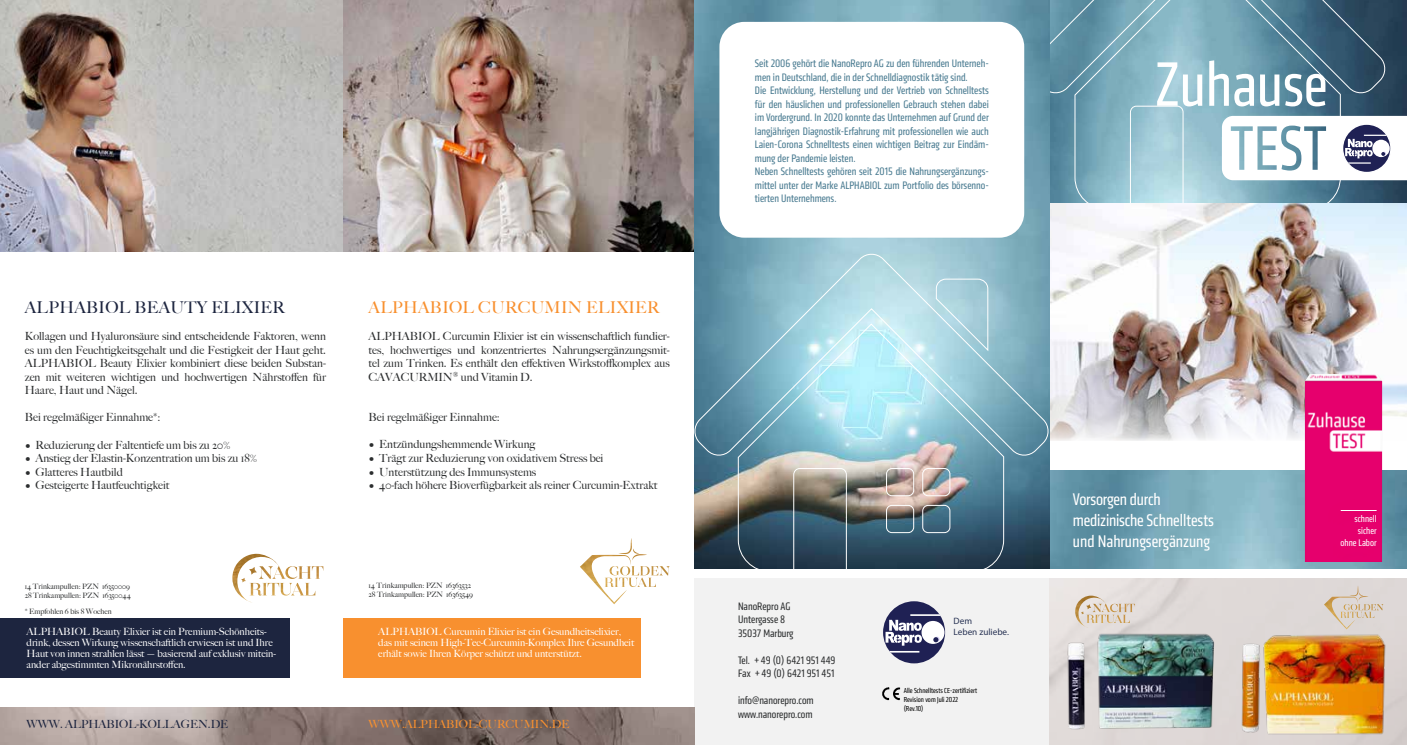
<style>
.page{position:relative;width:1407px;height:745px;background:#fff}
.page>*{position:absolute;margin:0;border:0;box-sizing:border-box;transform-origin:0 0}
.t1{font:17.5px/21px "Klavika Condensed";color:#fff}
.t2{font:500 16.25px "Big Caslon";letter-spacing:.02em;color:#f8902f}
.t3{font:500 16.25px "Big Caslon";letter-spacing:.02em;color:#1d253f}
.t4{font:500 11.25px/13.5px "Big Caslon";color:#2c2e2f;text-align:justify}
.t5{font:11.25px/13.5px "Klavika Condensed";color:#487a90}
.t6{font:11.25px/13.5px "Klavika Condensed";color:#2c2e2f}
.t7{font:500 11.25px "Big Caslon";color:#1d253f}
.t8{font:500 11.25px "Big Caslon";color:#f8902f}
.t9{font:500 10px/11.2px "Big Caslon";color:#fff}
.t10{font:10px/12px "Klavika Condensed";color:#fff;text-align:right}
.t11{font:9.25px/11.1px "Myriad Pro";color:#283354}
.t12{font:500 7.5px/9px "Big Caslon";color:#2c2e2f}
.t13{font:7.5px/9px "Klavika Condensed";color:#000}
</style>
<div class="page">
<img style="left:1386px;top:0;width:21px;height:203px">
<img style="left:1049px;top:469px;width:358px;height:99px">
<img style="left:0;top:0;width:694px;height:251px">
<img style="left:1049px;top:578px;width:358px;height:166px">
<img style="left:1067px;top:619px;width:154px;height:116px">
<img style="left:1235px;top:620px;width:151px;height:114px">
<img style="left:1183px;top:627px;width:133px;height:105px">
<div style="left:694px;top:578px;width:355px;height:166px;background:#f2f2f2"></div>
<div style="left:883px;top:601px;width:62px;height:62px;background:#1f2154;border-radius:50%"></div>
<div style="left:921px;top:620px;width:23px;height:23px;background:#fff;border-radius:50%"></div>
<svg style="left:885px;top:614px;width:55px;height:38px"></svg>
<img style="left:882px;top:687px;width:19px;height:12px">
<div style="left:0;top:618px;width:289px;height:59px;background:#1d253f"></div>
<div style="left:344px;top:618px;width:297px;height:59px;background:#f8902f"></div>
<img style="left:580px;top:538px;width:88px;height:66px">
<img style="left:1323px;top:585px;width:59px;height:44px">
<img style="left:232px;top:553px;width:91px;height:49px">
<img style="left:1073px;top:595px;width:62px;height:32px">
<img style="left:0;top:707px;width:694px;height:37px">
<svg style="left:1049px;top:0;width:337px;height:203px;background:#719cad"></svg>
<svg style="left:1157px;top:62px;width:20px;height:44px"></svg>
<svg style="left:1183px;top:74px;width:19px;height:32px"></svg>
<svg style="left:1209px;top:60px;width:45px;height:46px"></svg>
<svg style="left:1260px;top:74px;width:19px;height:32px"></svg>
<svg style="left:1285px;top:74px;width:40px;height:32px"></svg>
<svg style="left:1222px;top:116px;width:185px;height:64px"></svg>
<img style="left:1050px;top:203px;width:357px;height:240px">
<img style="left:1305px;top:374px;width:77px;height:187px">
<hr style="left:1340px;top:510px;width:36px;height:1px;background:#fff">
<img style="left:694px;top:0;width:355px;height:251px">
<div style="left:719px;top:22px;width:305px;height:215px;background:#fff;border-radius:25px"></div>
<img style="left:692px;top:251px;width:357px;height:318px">
<h2 class="t3" style="left:25px;top:294px;width:261px">ALPHABIOL BEAUTY ELIXIER</h2>
<p class="t4" style="left:25px;top:329px;width:303px">Kollagen und Hyaluronsäure sind entscheidende Faktoren, wenn es um den Feuchtigkeitsgehalt und die Festigkeit der Haut geht.<br>ALPHABIOL Beauty Elixier kombiniert diese beiden Substan&shy;zen mit weiteren wichtigen und hochwertigen Nährstoffen für Haare, Haut und Nägel.</p>
<p class="t4" style="left:25px;top:410px;width:137px">Bei regelmäßiger Einnahme*:</p>
<p class="t4" style="left:25px;top:437px;width:207px">• Reduzierung der Faltentiefe um bis zu 20%</p>
<p class="t4" style="left:25px;top:450px;width:234px">• Anstieg der Elastin-Konzentration um bis zu 18%</p>
<p class="t4" style="left:25px;top:464px;width:99px">• Glatteres Hautbild</p>
<p class="t4" style="left:25px;top:477px;width:146px">• Gesteigerte Hautfeuchtigkeit</p>
<h2 class="t2" style="left:369px;top:294px;width:292px">ALPHABIOL CURCUMIN ELIXIER</h2>
<p class="t4" style="left:369px;top:329px;width:303px">ALPHABIOL Curcumin Elixier ist ein wissenschaftlich fundier&shy;tes, hochwertiges und konzentriertes Nahrungsergänzungsmit&shy;tel zum Trinken. Es enthält den effektiven Wirkstoffkomplex aus CAVACURMIN® und Vitamin D.</p>
<p class="t4" style="left:369px;top:410px;width:133px">Bei regelmäßiger Einnahme:</p>
<p class="t4" style="left:369px;top:437px;width:168px">• Entzündungshemmende Wirkung</p>
<p class="t4" style="left:369px;top:450px;width:236px">• Trägt zur Reduzierung von oxidativem Stress bei</p>
<p class="t4" style="left:369px;top:464px;width:169px">• Unterstützung des Immunsystems</p>
<p class="t4" style="left:369px;top:477px;width:290px">• 40-fach höhere Bioverfügbarkeit als reiner Curcumin-Extrakt</p>
<p class="t12" style="left:369px;top:580px;width:106px">14 Trinkampullen: PZN 16363532<br>28 Trinkampullen: PZN 16363549</p>
<p class="t12" style="left:25px;top:580px;width:108px">14 Trinkampullen: PZN 16350009<br>28 Trinkampullen: PZN 16350044</p>
<p class="t12" style="left:25px;top:605px;width:88px">* Empfohlen 6 bis 8 Wochen</p>
<p class="t9" style="left:27px;top:624px;width:251px">ALPHABIOL Beauty Elixier ist ein Premium-Schönheits&shy;drink, dessen Wirkung wissenschaftlich erwiesen ist und Ihre Haut von innen strahlen lässt — basierend auf exklusiv mitein&shy;ander abgestimmten Mikronährstoffen.</p>
<p class="t9" style="left:378px;top:624px;width:258px">ALPHABIOL Curcumin Elixier ist ein Gesundheitselixier, das mit seinem High-Tec-Curcumin-Komplex Ihre Gesundheit erhält sowie Ihren Körper schützt und unterstützt.</p>
<p class="t7" style="left:27px;top:714px;width:203px">WWW. ALPHABIOL-KOLLAGEN.DE</p>
<p class="t8" style="left:369px;top:714px;width:202px">WWW.ALPHABIOL-CURCUMIN.DE</p>
<p class="t5" style="left:755px;top:57px;width:235px">Seit 2006 gehört die NanoRepro AG zu den führenden Unterneh&shy;men in Deutschland, die in der Schnelldiagnostik tätig sind.<br>Die Entwicklung, Herstellung und der Vertrieb von Schnelltests für den häuslichen und professionellen Gebrauch stehen dabei im Vordergrund. In 2020 konnte das Unternehmen auf Grund der langjährigen Diagnostik-Erfahrung mit professionellen wie auch Laien-Corona Schnelltests einen wichtigen Beitrag zur Eindäm&shy;mung der Pandemie leisten.<br>Neben Schnelltests gehören seit 2015 die Nahrungsergänzungs&shy;mittel unter der Marke ALPHABIOL zum Portfolio des börsenno&shy;tierten Unternehmens.</p>
<p class="t6" style="left:738px;top:599px;width:57px">NanoRepro AG<br>Untergasse 8<br>35037 Marburg</p>
<p class="t6" style="left:738px;top:653px;width:99px">Tel. + 49 (0) 6421 951 449<br>Fax + 49 (0) 6421 951 451</p>
<p class="t6" style="left:738px;top:693px;width:77px">info@nanorepro.com www.nanorepro.com</p>
<p class="t13" style="left:904px;top:685px;width:75px">Alle Schnelltests CE-zertifiziert<br>Revision vom Juli 2022 (Rev.10)</p>
<p class="t11" style="left:953px;top:615px;width:57px">Dem<br>Leben zuliebe.</p>
<h1 class="t1" style="left:1073px;top:488px;width:142px">Vorsorgen durch medizinische Schnelltests und Nahrungsergänzung</h1>
<p class="t10" style="left:1340px;top:512px;width:38px">schnell sicher ohne Labor</p>
</div>
